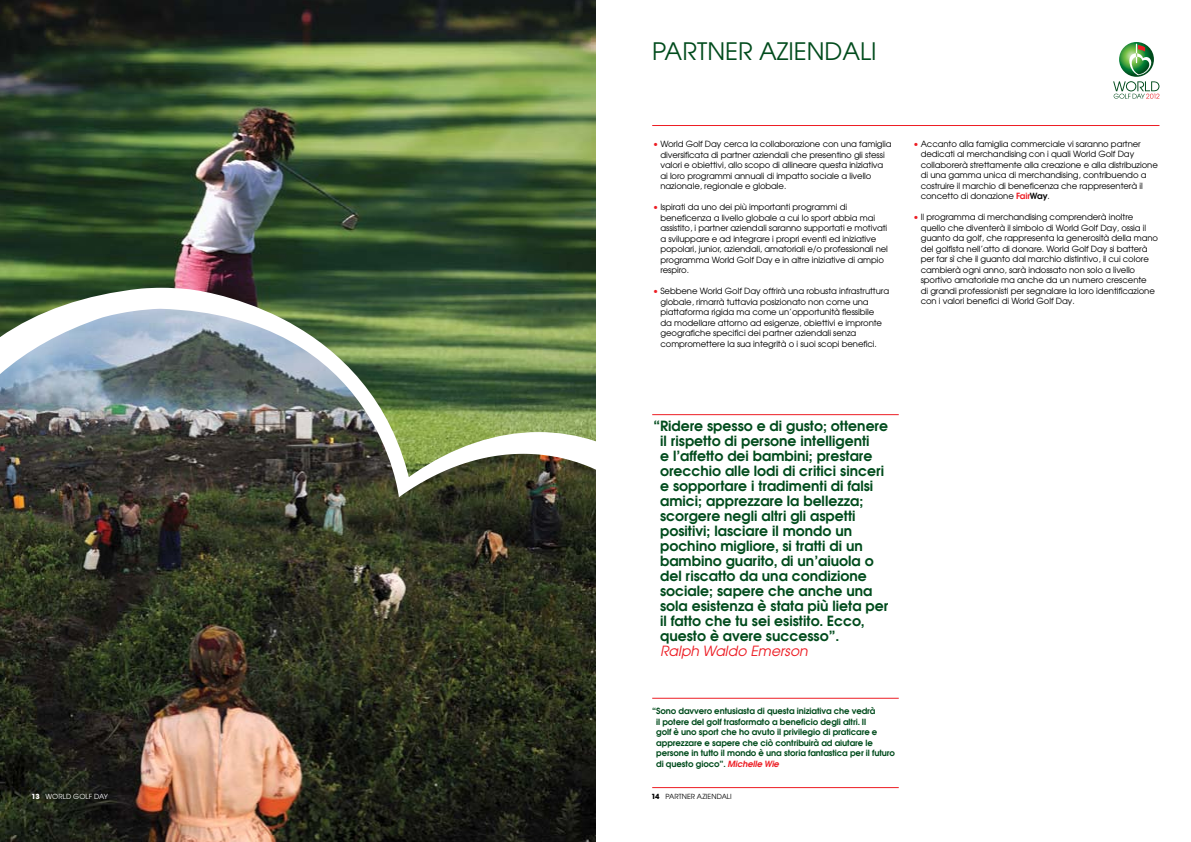
<style>
.page{position:relative;width:1191px;height:842px;background:#fff}
.page>*{position:absolute;margin:0;border:0;box-sizing:border-box;transform-origin:0 0}
.t1{font:24px "Avant Garde";color:#004b1c}
.t2{font:600 14px/15px "Avant Garde";color:#004b1c}
.t3{font:italic 14px "Avant Garde";color:#ed1d24}
.t4{font:8.5px/10.5px "Avant Garde";letter-spacing:-.01em;color:#000}
.t5{font:600 8.5px/10.5px "Avant Garde";letter-spacing:-.01em;color:#004b1c}
.t6{font:7px "Avant Garde";letter-spacing:.015em;color:#000}
.t7{font:7px "Avant Garde";letter-spacing:.015em;color:#fff}
.s1{color:#ed1d24}
.s2{font-weight:600;color:#ed1d24}
.s3{font-weight:600}
.s4{font-style:italic;color:#ed1d24}
.s5{font-weight:700}
</style>
<div class="page">
<hr style="left:652px;top:125px;width:507px;height:1px;background:#ed1d24">
<img style="left:0;top:477px;width:596px;height:365px">
<img style="left:0;top:0;width:596px;height:477px">
<hr style="left:652px;top:787px;width:246px;height:1px;background:#ed1d24">
<hr style="left:652px;top:698px;width:246px;height:1px;background:#ed1d24">
<hr style="left:652px;top:414px;width:246px;height:1px;background:#ed1d24">
<svg style="left:1113px;top:81px;width:46px;height:18px"></svg>
<svg style="left:1119px;top:42px;width:35px;height:35px"></svg>
<svg style="left:1127px;top:44px;width:27px;height:31px"></svg>
<h1 class="t1" style="left:652px;top:36px;width:226px">PARTNER AZIENDALI</h1>
<p class="t4" style="left:660px;top:138px;width:233px;text-indent:-7px"><span class="s1">•</span> World Golf Day cerca la collaborazione con una famiglia diversificata di partner aziendali che presentino gli stessi valori e obiettivi, allo scopo di allineare questa iniziativa ai loro programmi annuali di impatto sociale a livello nazionale, regionale e globale.</p>
<p class="t4" style="left:660px;top:201px;width:229px;text-indent:-7px"><span class="s1">•</span> Ispirati da uno dei più importanti programmi di beneficenza a livello globale a cui lo sport abbia mai assistito, i partner aziendali saranno supportati e motivati a sviluppare e ad integrare i propri eventi ed iniziative popolari, junior, aziendali, amatoriali e/o professionali nel programma World Golf Day e in altre iniziative di ampio respiro.</p>
<p class="t4" style="left:660px;top:285px;width:230px;text-indent:-7px"><span class="s1">•</span> Sebbene World Golf Day offrirà una robusta infrastruttura globale, rimarrà tuttavia posizionato non come una piattaforma rigida ma come un’opportunità flessibile<br>da modellare attorno ad esigenze, obiettivi e impronte geografiche specifici dei partner aziendali senza compromettere la sua integrità o i suoi scopi benefici.</p>
<p class="t4" style="left:920px;top:138px;width:239px;text-indent:-7px"><span class="s1">•</span> Accanto alla famiglia commerciale vi saranno partner dedicati al merchandising con i quali World Golf Day collaborerà strettamente alla creazione e alla distribuzione di una gamma unica di merchandising, contribuendo a costruire il marchio di beneficenza che rappresenterà il concetto di donazione <span class="s2">Fair</span><span class="s3">Way</span>.</p>
<p class="t4" style="left:920px;top:212px;width:239px;text-indent:-7px"><span class="s1">•</span> Il programma di merchandising comprenderà inoltre quello che diventerà il simbolo di World Golf Day, ossia il guanto da golf, che rappresenta la generosità della mano del golfista nell’atto di donare. World Golf Day si batterà per far sì che il guanto dal marchio distintivo, il cui colore cambierà ogni anno, sarà indossato non solo a livello sportivo amatoriale ma anche da un numero crescente<br>di grandi professionisti per segnalare la loro identificazione con i valori benefici di World Golf Day.</p>
<p class="t2" style="left:660px;top:418px;width:229px;text-indent:-7px">“Ridere spesso e di gusto; ottenere il rispetto di persone intelligenti<br>e l’affetto dei bambini; prestare orecchio alle lodi di critici sinceri e sopportare i tradimenti di falsi amici; apprezzare la bellezza; scorgere negli altri gli aspetti positivi; lasciare il mondo un pochino migliore, si tratti di un bambino guarito, di un’aiuola o del riscatto da una condizione sociale; sapere che anche una sola esistenza è stata più lieta per il fatto che tu sei esistito. Ecco, questo è avere successo”.</p>
<h2 class="t3" style="left:660px;top:642px;width:149px">Ralph Waldo Emerson</h2>
<p class="t5" style="left:656px;top:705px;width:240px;text-indent:-4px">“Sono davvero entusiasta di questa iniziativa che vedrà<br>il potere del golf trasformato a beneficio degli altri. Il<br>golf è uno sport che ho avuto il privilegio di praticare e apprezzare e sapere che ciò contribuirà ad aiutare le persone in tutto il mondo è una storia fantastica per il futuro di questo gioco”. <span class="s4">Michelle Wie</span></p>
<p class="t7" style="left:32px;top:792px;width:78px"><span class="s5">13</span> WORLD GOLF DAY</p>
<p class="t6" style="left:651px;top:792px;width:82px"><span class="s5">14</span> PARTNER AZIENDALI</p>
</div>
